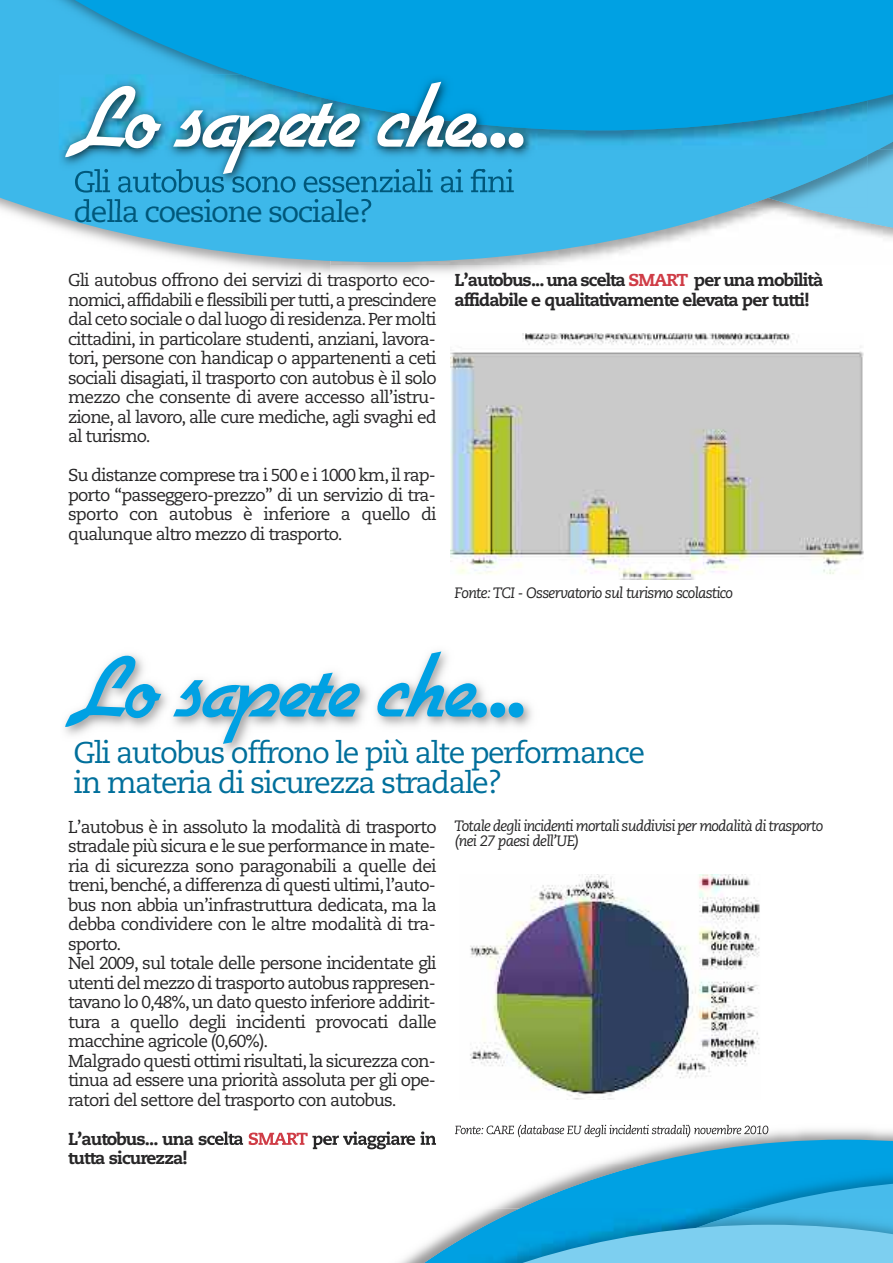
<style>
.page{position:relative;width:893px;height:1263px;background:#fff}
.page>*{position:absolute;margin:0;border:0;box-sizing:border-box;transform-origin:0 0}
.t1{font:82.5px "Contempo";letter-spacing:-.05em;color:#fff}
.t2{font:82.5px "Contempo";letter-spacing:-.05em;color:#00a1e3}
.t3{font:30px/30px "Caecilia";letter-spacing:-.05em;color:#006f9b}
.t4{font:30px "Caecilia";letter-spacing:-.05em;color:#00587b}
.t5{font:17.25px/19.5px "Caecilia";letter-spacing:-.05em;color:#272627;text-align:justify}
.t6{font:800 17.25px/19.5px "Caecilia";letter-spacing:-.05em;color:#272627}
.t7{font:italic 15px/15px "Caecilia";letter-spacing:-.05em;color:#272627}
.s1{color:#cf3c46}
</style>
<div class="page">
<svg style="left:0;top:150px;width:893px;height:112px;fill:#3db8ea"></svg>
<svg style="left:0;top:0;width:893px;height:130px;background:#0ca4e3"></svg>
<img style="left:451px;top:334px;width:413px;height:245px">
<img style="left:470px;top:874px;width:290px;height:226px">
<img style="left:207px;top:1124px;width:686px;height:21px">
<img style="left:249px;top:1132px;width:59px;height:8px">
<img style="left:312px;top:1131px;width:88px;height:9px">
<img style="left:455px;top:1125px;width:81px;height:12px">
<svg style="left:229px;top:1140px;width:664px;height:24px"></svg>
<img style="left:553px;top:1164px;width:340px;height:16px">
<svg style="left:400px;top:1180px;width:493px;height:83px;background:#58bbe4"></svg>
<img style="left:59px;top:74px;width:808px;height:134px">
<img style="left:241px;top:74px;width:626px;height:56px">
<img style="left:75px;top:169px;width:205px;height:24px">
<img style="left:75px;top:199px;width:206px;height:9px">
<h1 class="t1" style="left:74px;top:70px;width:453px">Lo sapete che...</h1>
<h2 class="t4" style="left:74px;top:199px;width:301px">della coesione sociale?</h2>
<p class="t5" style="left:68px;top:272px;width:370px">Gli autobus offrono dei servizi di trasporto eco&shy;nomici,affidabili e flessibili per tutti,a prescindere dal ceto sociale o dal luogo di residenza.Per molti cittadini, in particolare studenti, anziani, lavora&shy;tori, persone con handicap o appartenenti a ceti sociali disagiati, il trasporto con autobus è il solo mezzo che consente di avere accesso all’istru&shy;zione, al lavoro, alle cure mediche, agli svaghi ed al turismo.</p>
<p class="t5" style="left:68px;top:467px;width:370px">Su distanze comprese tra i 500 e i 1000 km, il rap&shy;porto “passeggero-prezzo” di un servizio di tra&shy;sporto con autobus è inferiore a quello di qualunque altro mezzo di trasporto.</p>
<p class="t6" style="left:455px;top:272px;width:370px">L’autobus... una scelta <span class="s1">SMART</span> per una mobilità affidabile e qualitativamente elevata per tutti!</p>
<p class="t7" style="left:455px;top:587px;width:280px">Fonte: TCI - Osservatorio sul turismo scolastico</p>
<h1 class="t2" style="left:74px;top:640px;width:453px">Lo sapete che...</h1>
<h2 class="t3" style="left:74px;top:740px;width:573px">Gli autobus offrono le più alte performance in materia di sicurezza stradale?</h2>
<p class="t5" style="left:68px;top:818px;width:370px;text-align:left">L’autobus è in assoluto la modalità di trasporto stradale più sicura e le sue performance in mate&shy;ria di sicurezza sono paragonabili a quelle dei treni,benché,a differenza di questi ultimi,l’auto&shy;bus non abbia un’infrastruttura dedicata, ma la debba condividere con le altre modalità di tra&shy;sporto.<br>Nel 2009, sul totale delle persone incidentate gli utenti del mezzo di trasporto autobus rappresen&shy;tavano lo 0,48%, un dato questo inferiore addirit&shy;tura a quello degli incidenti provocati dalle macchine agricole (0,60%).<br>Malgrado questi ottimi risultati,la sicurezza con&shy;tinua ad essere una priorità assoluta per gli ope&shy;ratori del settore del trasporto con autobus.</p>
<p class="t6" style="left:68px;top:1150px;width:121px">tutta sicurezza!</p>
<p class="t7" style="left:455px;top:820px;width:370px">Totale degli incidenti mortali suddivisi per modalità di trasporto (nei 27 paesi dell’UE)</p>
</div>
